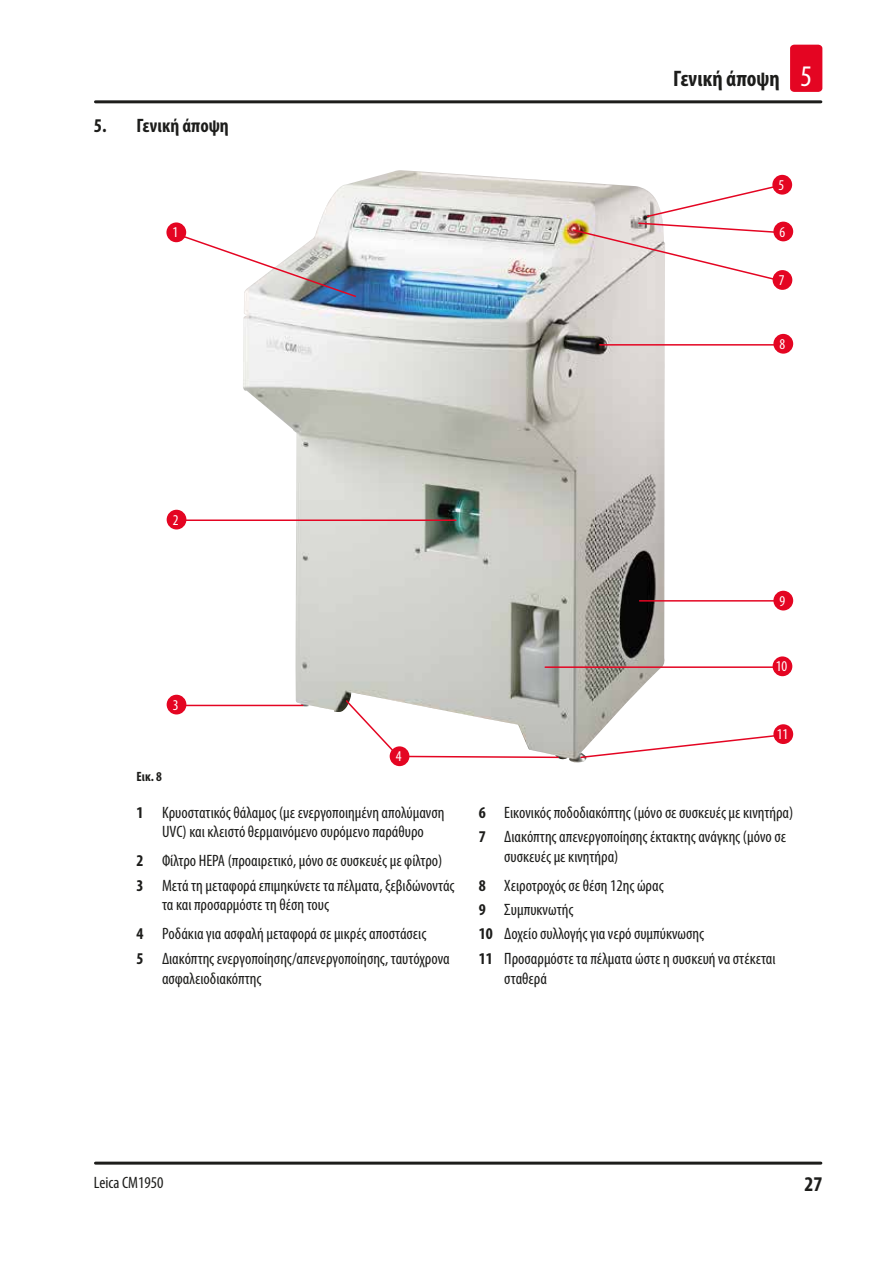
<style>
.page{position:relative;width:893px;height:1263px;background:#fff}
.page>*{position:absolute;margin:0;border:0;box-sizing:border-box;transform-origin:0 0}
.t1{font:700 condensed 22.5px "Myriad Pro";color:#1d1d1b}
.t2{font:700 condensed 21px "Myriad Pro";color:#1d1d1b}
.t3{font:700 condensed 19.5px "Myriad Pro";color:#1d1d1b}
.Table_text{font:condensed 16.5px/19.8px "Myriad Pro";color:#1d1d1b}
.Table_heading{font:700 condensed 16.5px "Myriad Pro";color:#1d1d1b}
.t4{font:condensed 15px "Myriad Pro";color:#fff}
.t5{font:700 condensed 13.5px "Myriad Pro";color:#1d1d1b}
.s1{font-weight:400;font-size:30px;color:#fff}
</style>
<div class="page">
<hr style="left:95px;top:100px;width:726px;height:3px;background:#1d1d1b">
<hr style="left:95px;top:1161px;width:726px;height:3px;background:#1d1d1b">
<div style="left:790px;top:45px;width:32px;height:47px;background:#e40522;border-radius:4px"></div>
<img style="left:243px;top:170px;width:422px;height:594px">
<div style="left:166px;top:222px;width:20px;height:20px;background:#e40522;border-radius:50%"></div>
<div style="left:773px;top:222px;width:20px;height:19px;background:#e40522;border-radius:50%"></div>
<div style="left:167px;top:510px;width:19px;height:19px;background:#e40522;border-radius:50%"></div>
<div style="left:773px;top:270px;width:19px;height:20px;background:#e40522;border-radius:50%"></div>
<div style="left:167px;top:695px;width:19px;height:19px;background:#e40522;border-radius:50%"></div>
<div style="left:773px;top:334px;width:20px;height:20px;background:#e40522;border-radius:50%"></div>
<div style="left:390px;top:746px;width:19px;height:20px;background:#e40522;border-radius:50%"></div>
<div style="left:772px;top:175px;width:20px;height:20px;background:#e40522;border-radius:50%"></div>
<hr style="left:184px;top:705px;width:119px;height:1px;background:#e40522">
<hr style="left:182px;top:519px;width:274px;height:2px;background:#e40522">
<svg style="left:180px;top:234px;width:177px;height:64px"></svg>
<svg style="left:409px;top:755px;width:151px;height:4px"></svg>
<svg style="left:344px;top:699px;width:51px;height:54px"></svg>
<svg style="left:571px;top:185px;width:206px;height:96px"></svg>
<hr style="left:600px;top:344px;width:176px;height:2px;background:#e40522">
<div style="left:773px;top:591px;width:20px;height:19px;background:#e40522;border-radius:50%"></div>
<hr style="left:640px;top:600px;width:136px;height:2px;background:#e40522">
<div style="left:773px;top:656px;width:19px;height:20px;background:#e40522;border-radius:50%"></div>
<hr style="left:545px;top:666px;width:229px;height:2px;background:#e40522">
<div style="left:773px;top:724px;width:20px;height:20px;background:#e40522;border-radius:50%"></div>
<svg style="left:579px;top:734px;width:199px;height:25px"></svg>
<p class="t3" style="left:94px;top:113px;width:136px">5. Γενική άποψη</p>
<h1 class="t1" style="left:673px;top:65px;width:140px">Γενική άποψη <span class="s1">5</span></h1>
<p class="t4" style="left:778px;top:176px;width:7px">5</p>
<p class="t4" style="left:173px;top:223px;width:7px">1</p>
<p class="t4" style="left:779px;top:223px;width:7px">6</p>
<p class="t4" style="left:779px;top:271px;width:7px">7</p>
<p class="t4" style="left:173px;top:511px;width:7px">2</p>
<p class="t4" style="left:173px;top:696px;width:7px">3</p>
<p class="t5" style="left:136px;top:768px;width:27px">Εικ. 8</p>
<p class="t4" style="left:396px;top:747px;width:7px">4</p>
<p class="t4" style="left:779px;top:335px;width:7px">8</p>
<p class="t4" style="left:779px;top:592px;width:7px">9</p>
<p class="t4" style="left:776px;top:657px;width:13px">10</p>
<p class="t4" style="left:777px;top:725px;width:13px">11</p>
<p class="Table_heading" style="left:136px;top:802px;width:9px">1</p>
<p class="Table_text" style="left:162px;top:802px;width:284px">Κρυοστατικός θάλαμος (με ενεργοποιημένη απολύμανση<br>UVC) και κλειστό θερμαινόμενο συρόμενο παράθυρο</p>
<p class="Table_heading" style="left:479px;top:802px;width:9px">6</p>
<p class="Table_text" style="left:504px;top:802px;width:291px">Εικονικός ποδοδιακόπτης (μόνο σε συσκευές με κινητήρα)</p>
<p class="Table_heading" style="left:479px;top:826px;width:9px">7</p>
<p class="Table_text" style="left:504px;top:826px;width:283px">Διακόπτης απενεργοποίησης έκτακτης ανάγκης (μόνο σε συσκευές με κινητήρα)</p>
<p class="Table_heading" style="left:136px;top:850px;width:9px">2</p>
<p class="Table_text" style="left:162px;top:851px;width:282px">Φίλτρο HEPA (προαιρετικό, μόνο σε συσκευές με φίλτρο)</p>
<p class="Table_heading" style="left:136px;top:875px;width:9px">3</p>
<p class="Table_text" style="left:162px;top:875px;width:294px">Μετά τη μεταφορά επιμηκύνετε τα πέλματα, ξεβιδώνοντάς τα και προσαρμόστε τη θέση τους</p>
<p class="Table_heading" style="left:479px;top:875px;width:9px">8</p>
<p class="Table_text" style="left:504px;top:875px;width:161px">Χειροτροχός σε θέση 12ης ώρας</p>
<p class="Table_heading" style="left:479px;top:899px;width:9px">9</p>
<p class="Table_text" style="left:504px;top:899px;width:71px">Συμπυκνωτής</p>
<p class="Table_heading" style="left:136px;top:924px;width:9px">4</p>
<p class="Table_text" style="left:162px;top:924px;width:266px">Ροδάκια για ασφαλή μεταφορά σε μικρές αποστάσεις</p>
<p class="Table_heading" style="left:479px;top:924px;width:16px">10</p>
<p class="Table_text" style="left:504px;top:924px;width:201px">Δοχείο συλλογής για νερό συμπύκνωσης</p>
<p class="Table_heading" style="left:136px;top:948px;width:9px">5</p>
<p class="Table_text" style="left:162px;top:948px;width:289px">Διακόπτης ενεργοποίησης/απενεργοποίησης, ταυτόχρονα ασφαλειοδιακόπτης</p>
<p class="Table_heading" style="left:479px;top:948px;width:16px">11</p>
<p class="Table_text" style="left:504px;top:948px;width:273px">Προσαρμόστε τα πέλματα ώστε η συσκευή να στέκεται σταθερά</p>
<p class="Table_text" style="left:94px;top:1172px;width:71px">Leica CM1950</p>
<p class="t2" style="left:804px;top:1171px;width:19px">27</p>
</div>
